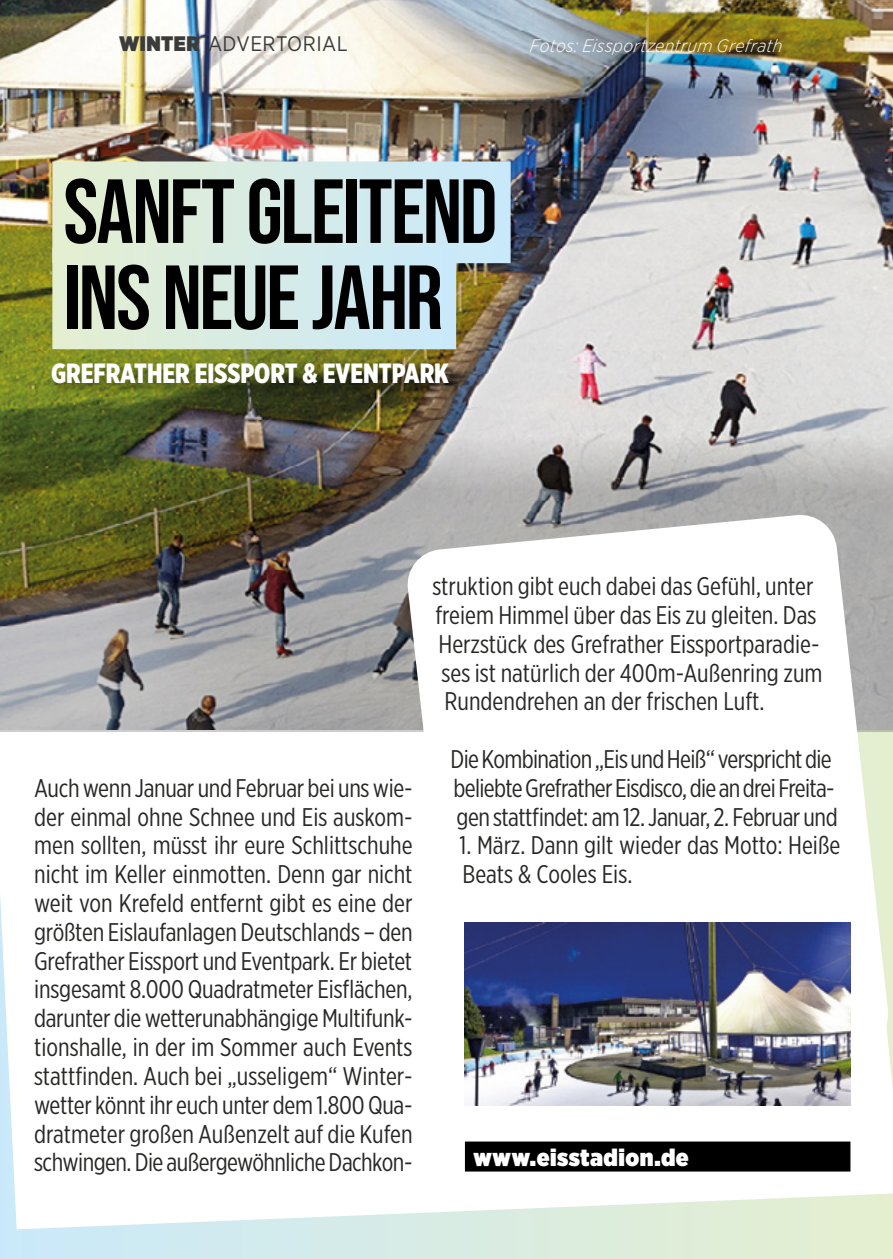
<style>
.page{position:relative;width:893px;height:1259px;background:#fff}
.page>*{position:absolute;margin:0;border:0;box-sizing:border-box;transform-origin:0 0}
.HEAD_2_-_Verlauf_-_Grun{font:90.6px "Bebas Neue";letter-spacing:-.025em;color:#000}
.REITER_-_Seitenzahl{font:900 27.9px "Gotham X Narrow";color:#fff}
.TXT_CV01_neu{font:25.5px/28.8px "Gotham X Narrow";color:#282827;text-align:justify}
.TXT_CV01_neu-2{font:25.5px/28.8px "Gotham X Narrow";letter-spacing:-.025em;color:#282827}
.INFOBLOCK_NAME{font:900 24px "Gotham Narrow";letter-spacing:.02em;color:#fff}
.t1{font:21px "Gotham Narrow";letter-spacing:.02em;color:#3b3b3a}
.t2{font:italic 300 18px "Gotham Narrow";letter-spacing:.015em;color:#fff}
.s1{color:#000}
.s2{font-weight:900}
</style>
<div class="page">
<div style="left:0;top:0;width:893px;height:1259px;background:linear-gradient(to right,#cae9fa,#e6eecf)"></div>
<svg style="left:0;top:731px;width:893px;height:498px"></svg>
<img style="left:0;top:0;width:893px;height:436px">
<img style="left:0;top:436px;width:893px;height:295px">
<div style="left:49px;top:361px;width:414px;height:37px;background:#000;opacity:.42"></div>
<svg style="left:406px;top:513px;width:484px;height:572px"></svg>
<div style="left:52px;top:161px;width:459px;height:102px;background:linear-gradient(to right,#e5eed0,#c9e9fc)"></div>
<div style="left:52px;top:247px;width:404px;height:102px;background:linear-gradient(to right,#e5eed0,#c9e9fb)"></div>
<img style="left:465px;top:922px;width:385px;height:184px">
<div style="left:465px;top:1141px;width:385px;height:30px;background:#000"></div>
<p class="t1" style="left:34px;top:31px;width:315px"><span class="s1">Seite 20</span> <span class="s2">WINTER</span> ADVERTORIAL</p>
<p class="t2" style="left:529px;top:34px;width:256px">Fotos: Eissportzentrum Grefrath</p>
<p class="HEAD_2_-_Verlauf_-_Grun" style="left:63px;top:160px;width:436px">SANFT GLEITEND</p>
<p class="HEAD_2_-_Verlauf_-_Grun" style="left:63px;top:246px;width:381px">INS NEUE JAHR</p>
<p class="REITER_-_Seitenzahl" style="left:51px;top:356px;width:400px">GREFRATHER EISSPORT &amp; EVENTPARK</p>
<p class="TXT_CV01_neu" style="left:34px;top:773px;width:380px">Auch wenn Januar und Februar bei uns wie&shy;der einmal ohne Schnee und Eis auskom&shy;men sollten, müsst ihr eure Schlittschuhe nicht im Keller einmotten. Denn gar nicht weit von Krefeld entfernt gibt es eine der größten Eislaufanlagen Deutschlands – den Grefrather Eissport und Eventpark. Er bietet insgesamt 8.000 Quadratmeter Eisflächen, darunter die wetterunabhängige Multifunk&shy;tionshalle, in der im Sommer auch Events stattfinden. Auch bei „usseligem“ Winter&shy;wetter könnt ihr euch unter dem 1.800 Qua&shy;dratmeter großen Außenzelt auf die Kufen schwingen. Die außergewöhnliche Dachkon-</p>
<p class="TXT_CV01_neu" style="left:432px;top:571px;width:382px">struktion gibt euch dabei das Gefühl, unter</p>
<p class="TXT_CV01_neu" style="left:435px;top:600px;width:382px">freiem Himmel über das Eis zu gleiten. Das</p>
<p class="TXT_CV01_neu" style="left:438px;top:629px;width:383px">Herzstück des Grefrather Eissportparadie-</p>
<p class="TXT_CV01_neu" style="left:441px;top:658px;width:383px">ses ist natürlich der 400m-Außenring zum</p>
<p class="TXT_CV01_neu" style="left:444px;top:686px;width:322px">Rundendrehen an der frischen Luft.</p>
<p class="TXT_CV01_neu-2" style="left:450px;top:744px;width:389px">Die Kombination „Eis und Heiß“ verspricht die beliebte Grefrather Eisdisco, die an drei Freita&shy;gen stattfindet: am 12. Januar, 2. Februar und</p>
<p class="TXT_CV01_neu" style="left:459px;top:830px;width:382px">1. März. Dann gilt wieder das Motto: Heiße<br>Beats &amp; Cooles Eis.</p>
<p class="INFOBLOCK_NAME" style="left:473px;top:1141px;width:217px">www.eisstadion.de</p>
</div>
